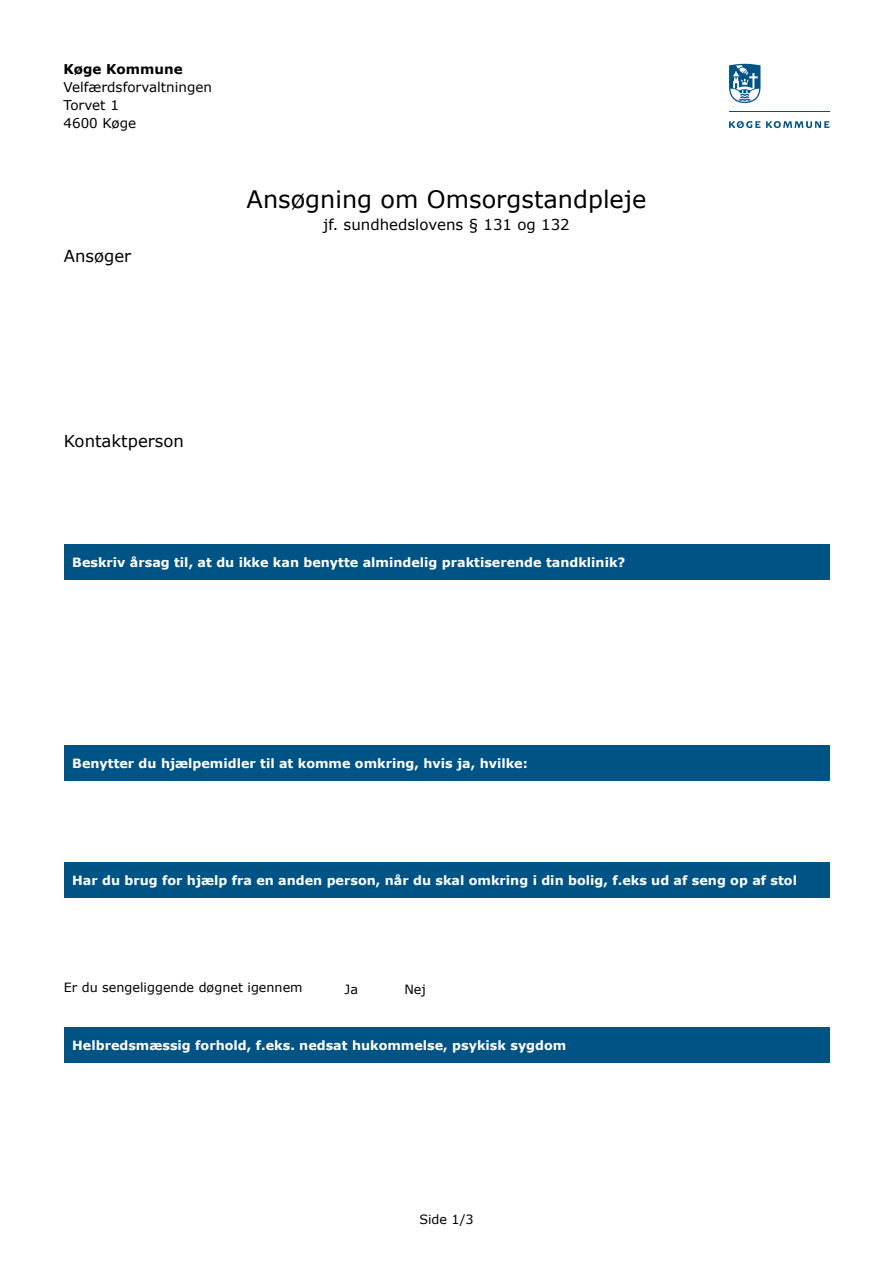
<style>
.page{position:relative;width:893px;height:1263px;background:#fff}
.page>*{position:absolute;margin:0;border:0;box-sizing:border-box;transform-origin:0 0}
.Titel{font:24px "Verdana";color:#000}
.Afsnit{font:16.5px "Verdana";color:#000}
.Titel-2{font:15px "Verdana";color:#000}
.Brød{font:13.5px "Verdana";color:#000}
.Brød-2{font:700 13.5px "Verdana";color:#000}
.Blå_afsnit{font:700 12.75px "Verdana";color:#fff}
.Brød-3{font:12.75px "Verdana";color:#000}
</style>
<div class="page">
<svg style="left:766px;top:121px;width:63px;height:7px"></svg>
<svg style="left:729px;top:121px;width:31px;height:7px"></svg>
<svg style="left:729px;top:64px;width:31px;height:39px"></svg>
<hr style="left:729px;top:112px;width:100px;height:1px;background:#005385">
<div style="left:64px;top:544px;width:765px;height:36px;background:#005385"></div>
<div style="left:64px;top:745px;width:765px;height:36px;background:#005385"></div>
<div style="left:64px;top:862px;width:765px;height:36px;background:#005385"></div>
<div style="left:64px;top:1027px;width:765px;height:36px;background:#005385"></div>
<p class="Brød-2" style="left:64px;top:60px;width:121px">Køge Kommune</p>
<p class="Brød" style="left:64px;top:78px;width:150px">Velfærdsforvaltningen</p>
<p class="Brød" style="left:64px;top:96px;width:57px">Torvet 1</p>
<p class="Brød" style="left:64px;top:114px;width:74px">4600 Køge</p>
<h2 class="Afsnit" style="left:64px;top:244px;width:69px">Ansøger</h2>
<h1 class="Titel" style="left:247px;top:183px;width:401px">Ansøgning om Omsorgstandpleje</h1>
<h1 class="Titel-2" style="left:323px;top:214px;width:248px">jf. sundhedslovens § 131 og 132</h1>
<h3 class="Afsnit" style="left:64px;top:429px;width:122px">Kontaktperson</h3>
<h3 class="Blå_afsnit" style="left:72px;top:553px;width:555px">Beskriv årsag til, at du ikke kan benytte almindelig praktiserende tandklinik?</h3>
<h3 class="Blå_afsnit" style="left:72px;top:755px;width:457px">Benytter du hjælpemidler til at komme omkring, hvis ja, hvilke:</h3>
<h3 class="Blå_afsnit" style="left:72px;top:871px;width:726px">Har du brug for hjælp fra en anden person, når du skal omkring i din bolig, f.eks ud af seng op af stol</h3>
<p class="Brød-3" style="left:64px;top:979px;width:240px">Er du sengeliggende døgnet igennem</p>
<p class="Brød-3" style="left:345px;top:980px;width:15px">Ja</p>
<p class="Brød-3" style="left:404px;top:980px;width:23px">Nej</p>
<h3 class="Blå_afsnit" style="left:72px;top:1036px;width:496px">Helbredsmæssig forhold, f.eks. nedsat hukommelse, psykisk sygdom</h3>
<p class="Brød-3" style="left:419px;top:1210px;width:56px">Side 1/3</p>
</div>
